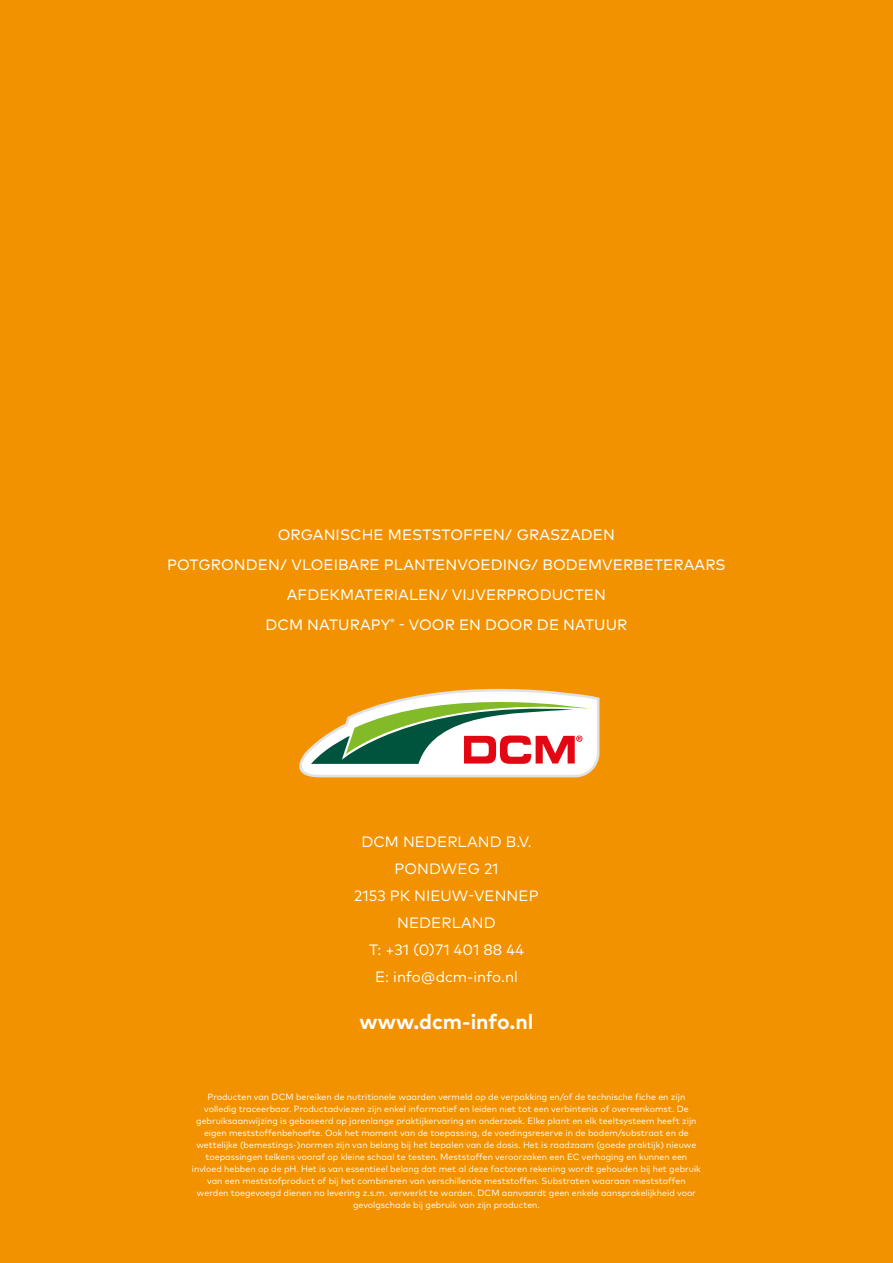
<style>
.page{position:relative;width:893px;height:1263px;background:#f39200}
.page>*{position:absolute;margin:0;border:0;box-sizing:border-box;transform-origin:0 0}
.t1{font:700 21px "Mark Pro";color:#fff}
.t2{font:15px/30px "Mark Pro";letter-spacing:.005em;color:#fff;text-align:center}
.t3{font:15px/27px "Mark Pro";letter-spacing:.005em;color:#fff;text-align:center}
.t4{font:9px/12px "Mark Pro";color:#fff;text-align:center}
</style>
<div class="page">
<svg style="left:299px;top:688px;width:300px;height:89px"></svg>
<h2 class="t2" style="left:167px;top:518px;width:560px">ORGANISCHE MESTSTOFFEN/ GRASZADEN<br>POTGRONDEN/ VLOEIBARE PLANTENVOEDING/ BODEMVERBETERAARS AFDEKMATERIALEN/ VIJVERPRODUCTEN<br>DCM NATURAPY<sup>®</sup> - VOOR EN DOOR DE NATUUR</h2>
<h2 class="t3" style="left:354px;top:827px;width:186px">DCM NEDERLAND B.V.<br>PONDWEG 21<br>2153 PK NIEUW-VENNEP<br>NEDERLAND<br>T: +31 (0)71 401 88 44<br>E: info@dcm-info.nl</h2>
<h1 class="t1" style="left:360px;top:1005px;width:175px">www.dcm-info.nl</h1>
<p class="t4" style="left:192px;top:1090px;width:510px">Producten van DCM bereiken de nutritionele waarden vermeld op de verpakking en/of de technische fiche en zijn volledig traceerbaar. Productadviezen zijn enkel informatief en leiden niet tot een verbintenis of overeenkomst. De gebruiksaanwijzing is gebaseerd op jarenlange praktijkervaring en onderzoek. Elke plant en elk teeltsysteem heeft zijn eigen meststoffenbehoefte. Ook het moment van de toepassing, de voedingsreserve in de bodem/substraat en de wettelijke (bemestings-)normen zijn van belang bij het bepalen van de dosis. Het is raadzaam (goede praktijk) nieuwe toepassingen telkens vooraf op kleine schaal te testen. Meststoffen veroorzaken een EC verhoging en kunnen een invloed hebben op de pH. Het is van essentieel belang dat met al deze factoren rekening wordt gehouden bij het gebruik van een meststofproduct of bij het combineren van verschillende meststoffen. Substraten waaraan meststoffen werden toegevoegd dienen na levering z.s.m. verwerkt te worden. DCM aanvaardt geen enkele aansprakelijkheid voor gevolgschade bij gebruik van zijn producten.</p>
</div>
